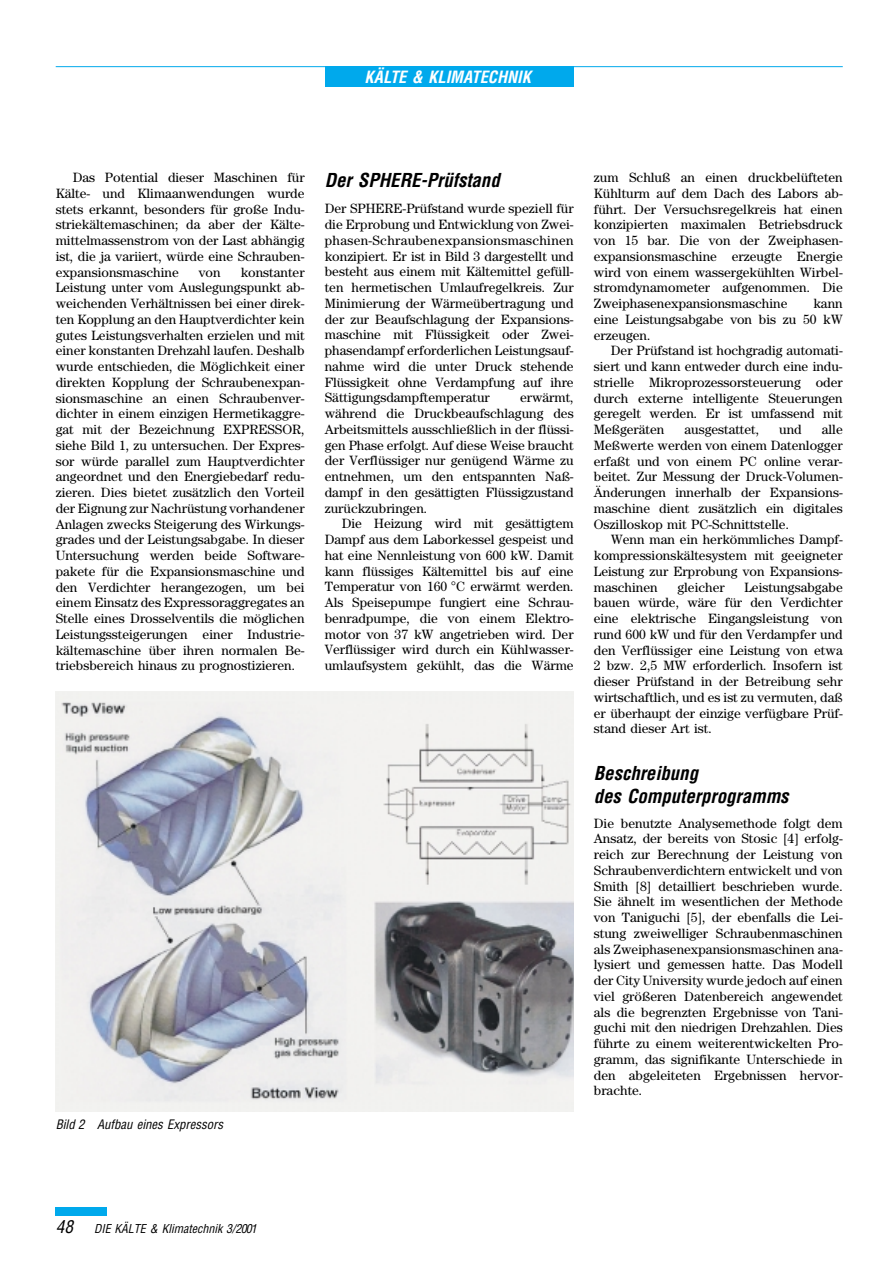
<style>
.page{position:relative;width:893px;height:1263px;background:#fff}
.page>*{position:absolute;margin:0;border:0;box-sizing:border-box;transform-origin:0 0}
.t1{font:italic 700 condensed 18.75px/23.2px "Helvetica";color:#000}
.t2{font:italic 700 condensed 16.5px "Helvetica";color:#fff}
.t3{font:13.5px/15.8px "Century";color:#000;text-align:justify}
.t4{font:italic condensed 12.75px "Helvetica";color:#000}
.t5{font:italic condensed 12px "Helvetica";color:#000}
.s1{font-size:17.25px}
</style>
<div class="page">
<div style="left:56px;top:1208px;width:51px;height:8px;background:#00a9ec"></div>
<div style="left:325px;top:67px;width:248px;height:20px;background:#00a9ec"></div>
<hr style="left:56px;top:66px;width:786px;height:1px;background:#00a9ec">
<img style="left:56px;top:691px;width:517px;height:420px">
<p class="t2" style="left:364px;top:71px;width:168px">KÄLTE &amp; KLIMATECHNIK</p>
<p class="t3" style="left:56px;top:171px;width:250px;text-indent:17px">Das Potential dieser Maschinen für Kälte- und Klimaanwendungen wurde stets erkannt, besonders für große Indu&shy;striekältemaschinen; da aber der Kälte&shy;mittelmassenstrom von der Last abhängig ist, die ja variiert, würde eine Schrauben&shy;expansionsmaschine</p>
<p class="t3" style="left:56px;top:265px;width:250px;text-indent:185px">konstanter Leistung unter vom Auslegungspunkt ab&shy;weichenden Verhältnissen bei einer direk&shy;ten Kopplung an den Hauptverdichter kein gutes Leistungsverhalten erzielen und mit einer konstanten Drehzahl laufen. Deshalb wurde entschieden, die Möglichkeit einer direkten Kopplung der Schraubenexpan&shy;sionsmaschine an einen Schraubenver&shy;dichter in einem einzigen Hermetikaggre&shy;gat mit der Bezeichnung EXPRESSOR, siehe Bild 1, zu untersuchen. Der Expres&shy;sor würde parallel zum Hauptverdichter angeordnet und den Energiebedarf redu&shy;zieren. Dies bietet zusätzlich den Vorteil der Eignung zur Nachrüstung vorhandener Anlagen zwecks Steigerung des Wirkungs&shy;grades und der Leistungsabgabe. In dieser Untersuchung werden beide Software&shy;pakete für die Expansionsmaschine und den Verdichter herangezogen, um bei einem Einsatz des Expressoraggregates an Stelle eines Drosselventils die möglichen Leistungssteigerungen einer Industrie&shy;kältemaschine über ihren normalen Be&shy;triebsbereich hinaus zu prognostizieren.</p>
<p class="t3" style="left:199px;top:265px;width:23px">von</p>
<p class="t4" style="left:56px;top:1120px;width:169px">Bild 2 Aufbau eines Expressors</p>
<h1 class="t1" style="left:325px;top:170px;width:176px">Der SPHERE-Prüfstand</h1>
<p class="t3" style="left:325px;top:202px;width:250px">Der SPHERE-Prüfstand wurde speziell für die Erprobung und Entwicklung von Zwei&shy;phasen-Schraubenexpansionsmaschinen konzipiert. Er ist in Bild 3 dargestellt und besteht aus einem mit Kältemittel gefüll&shy;ten hermetischen Umlaufregelkreis. Zur Minimierung der Wärmeübertragung und der zur Beaufschlagung der Expansions&shy;maschine mit Flüssigkeit oder Zwei&shy;phasendampf erforderlichen Leistungsauf&shy;nahme wird die unter Druck stehende Flüssigkeit ohne Verdampfung auf ihre Sättigungsdampftemperatur</p>
<p class="t3" style="left:325px;top:391px;width:250px;text-indent:195px">erwärmt, während die Druckbeaufschlagung des Arbeitsmittels ausschließlich in der flüssi&shy;gen Phase erfolgt. Auf diese Weise braucht der Verflüssiger nur genügend Wärme zu entnehmen, um den entspannten Naß&shy;dampf in den gesättigten Flüssigzustand zurückzubringen.</p>
<p class="t3" style="left:325px;top:517px;width:250px;text-indent:17px">Die Heizung wird mit gesättigtem Dampf aus dem Laborkessel gespeist und hat eine Nennleistung von 600 kW. Damit kann flüssiges Kältemittel bis auf eine Temperatur von 160 °C erwärmt werden.<br>Als Speisepumpe fungiert eine Schrau&shy;benradpumpe, die von einem Elektro&shy;motor von 37 kW angetrieben wird. Der Verflüssiger wird durch ein Kühlwasser&shy;umlaufsystem gekühlt, das die Wärme</p>
<p class="t3" style="left:594px;top:171px;width:250px">zum Schluß an einen druckbelüfteten Kühlturm auf dem Dach des Labors ab&shy;führt. Der Versuchsregelkreis hat einen konzipierten maximalen Betriebsdruck von 15 bar. Die von der Zweiphasen&shy;expansionsmaschine erzeugte Energie wird von einem wassergekühlten Wirbel&shy;stromdynamometer aufgenommen. Die Zweiphasenexpansionsmaschine</p>
<p class="t3" style="left:594px;top:297px;width:250px;text-indent:219px">kann eine Leistungsabgabe von bis zu 50 kW erzeugen.</p>
<p class="t3" style="left:594px;top:344px;width:250px;text-indent:17px">Der Prüfstand ist hochgradig automati&shy;siert und kann entweder durch eine indu&shy;strielle Mikroprozessorsteuerung oder durch externe intelligente Steuerungen geregelt werden. Er ist umfassend mit Meßgeräten</p>
<p class="t3" style="left:594px;top:423px;width:250px;text-indent:228px">alle Meßwerte werden von einem Datenlogger erfaßt und von einem PC online verar&shy;beitet. Zur Messung der Druck-Volumen-Änderungen innerhalb der Expansions&shy;maschine dient zusätzlich ein digitales Oszilloskop mit PC-Schnittstelle.</p>
<p class="t3" style="left:594px;top:533px;width:250px;text-indent:17px">Wenn man ein herkömmliches Dampf&shy;kompressionskältesystem mit geeigneter Leistung zur Erprobung von Expansions&shy;maschinen</p>
<p class="t3" style="left:684px;top:423px;width:76px">ausgestattet,</p>
<p class="t3" style="left:779px;top:423px;width:24px">und</p>
<p class="t3" style="left:594px;top:580px;width:250px;text-indent:150px">Leistungsabgabe bauen würde, wäre für den Verdichter eine elektrische Eingangsleistung von rund 600 kW und für den Verdampfer und den Verflüssiger eine Leistung von etwa 2 bzw. 2,5 MW erforderlich. Insofern ist dieser Prüfstand in der Betreibung sehr wirtschaftlich, und es ist zu vermuten, daß er überhaupt der einzige verfügbare Prüf&shy;stand dieser Art ist.</p>
<h1 class="t1" style="left:594px;top:763px;width:196px">Beschreibung<br>des Computerprogramms</h1>
<p class="t3" style="left:594px;top:816px;width:250px">Die benutzte Analysemethode folgt dem Ansatz, der bereits von Stosic [4] erfolg&shy;reich zur Berechnung der Leistung von Schraubenverdichtern entwickelt und von Smith [8] detailliert beschrieben wurde.<br>Sie ähnelt im wesentlichen der Methode von Taniguchi [5], der ebenfalls die Lei&shy;stung zweiwelliger Schraubenmaschinen als Zweiphasenexpansionsmaschinen ana&shy;lysiert und gemessen hatte. Das Modell der City University wurde jedoch auf einen viel größeren Datenbereich angewendet als die begrenzten Ergebnisse von Tani&shy;guchi mit den niedrigen Drehzahlen. Dies führte zu einem weiterentwickelten Pro&shy;gramm, das signifikante Unterschiede in den abgeleiteten Ergebnissen hervor&shy;brachte.</p>
<p class="t3" style="left:677px;top:580px;width:49px">gleicher</p>
<p class="t5" style="left:56px;top:1224px;width:203px"><span class="s1">48</span> DIE KÄLTE &amp; Klimatechnik 3/2001</p>
</div>
